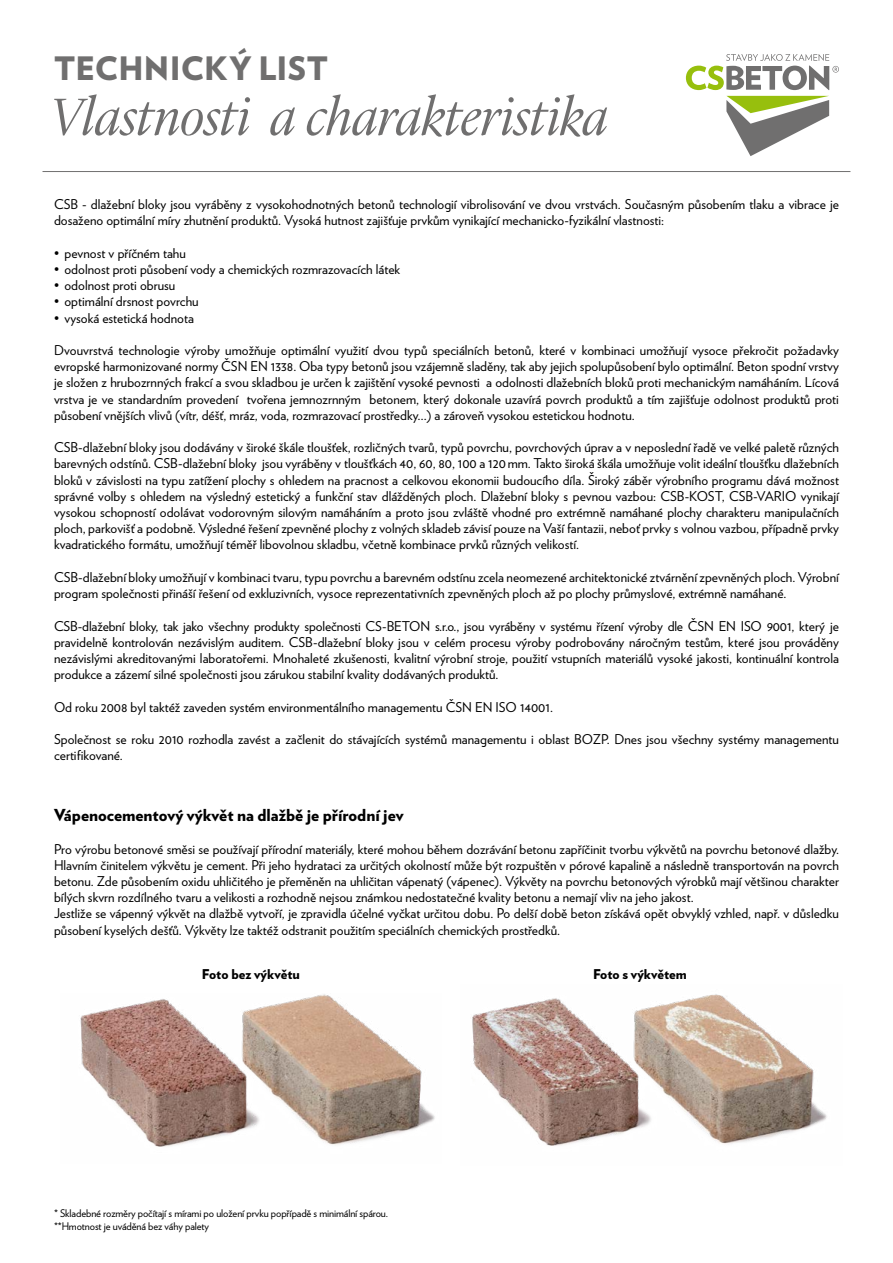
<style>
.page{position:relative;width:893px;height:1263px;background:#fff}
.page>*{position:absolute;margin:0;border:0;box-sizing:border-box;transform-origin:0 0}
.t1{font:italic 300 54.45px "Lyon Display";letter-spacing:.005em;color:#706f6f}
.t2{font:900 32.25px "Verlag";letter-spacing:.005em;color:#706f6f}
.CSB8plus{font:900 16.5px "Verlag";color:#000}
.t3{font:13.5px/16.2px "Verlag";color:#000}
.t4{font:900 13.5px "Verlag";color:#000}
.t5{font:10.5px/12.6px "Verlag";letter-spacing:-.01em;color:#000}
</style>
<div class="page">
<svg style="left:726px;top:96px;width:103px;height:60px"></svg>
<svg style="left:686px;top:54px;width:153px;height:36px"></svg>
<hr style="left:43px;top:171px;width:807px;height:1px;background:#706f6f">
<img style="left:80px;top:994px;width:355px;height:153px">
<img style="left:472px;top:994px;width:355px;height:152px">
<p class="t2" style="left:54px;top:42px;width:275px">TECHNICKÝ LIST</p>
<p class="t1" style="left:52px;top:77px;width:558px">Vlastnosti a charakteristika</p>
<p class="t3" style="left:54px;top:196px;width:786px">CSB - dlažební bloky jsou vyráběny z vysokohodnotných betonů technologií vibrolisování ve dvou vrstvách. Současným působením tlaku a vibrace je dosaženo optimální míry zhutnění produktů. Vysoká hutnost zajišťuje prvkům vynikající mechanicko-fyzikální vlastnosti:</p>
<p class="t3" style="left:54px;top:244px;width:133px">• pevnost v příčném tahu</p>
<p class="t3" style="left:54px;top:260px;width:348px">• odolnost proti působení vody a chemických rozmrazovacích látek</p>
<p class="t3" style="left:54px;top:277px;width:123px">• odolnost proti obrusu</p>
<p class="t3" style="left:54px;top:293px;width:146px">• optimální drsnost povrchu</p>
<p class="t3" style="left:54px;top:309px;width:141px">• vysoká estetická hodnota</p>
<p class="t3" style="left:54px;top:341px;width:786px;text-align:justify">Dvouvrstvá technologie výroby umožňuje optimální využití dvou typů speciálních betonů, které v kombinaci umožňují vysoce překročit požadavky evropské harmonizované normy ČSN EN 1338. Oba typy betonů jsou vzájemně sladěny, tak aby jejich spolupůsobení bylo optimální. Beton spodní vrstvy je složen z hrubozrnných frakcí a svou skladbou je určen k zajištění vysoké pevnosti a odolnosti dlažebních bloků proti mechanickým namáháním. Lícová vrstva je ve standardním provedení tvořena jemnozrnným betonem, který dokonale uzavírá povrch produktů a tím zajišťuje odolnost produktů proti působení vnějších vlivů (vítr, déšť, mráz, voda, rozmrazovací prostředky…) a zároveň vysokou estetickou hodnotu.</p>
<p class="t3" style="left:54px;top:439px;width:786px;text-align:justify">CSB-dlažební bloky jsou dodávány v široké škále tloušťek, rozličných tvarů, typů povrchu, povrchových úprav a v neposlední řadě ve velké paletě různých barevných odstínů. CSB-dlažební bloky jsou vyráběny v tloušťkách 40, 60, 80, 100 a 120 mm. Takto široká škála umožňuje volit ideální tloušťku dlažebních bloků v závislosti na typu zatížení plochy s ohledem na pracnost a celkovou ekonomii budoucího díla. Široký záběr výrobního programu dává možnost správné volby s ohledem na výsledný estetický a funkční stav dlážděných ploch. Dlažební bloky s pevnou vazbou: CSB-KOST, CSB-VARIO vynikají vysokou schopností odolávat vodorovným silovým namáháním a proto jsou zvláště vhodné pro extrémně namáhané plochy charakteru manipulačních ploch, parkovišť a podobně. Výsledné řešení zpevněné plochy z volných skladeb závisí pouze na Vaší fantazii, neboť prvky s volnou vazbou, případně prvky kvadratického formátu, umožňují téměř libovolnou skladbu, včetně kombinace prvků různých velikostí.</p>
<p class="t3" style="left:54px;top:568px;width:786px">CSB-dlažební bloky umožňují v kombinaci tvaru, typu povrchu a barevném odstínu zcela neomezené architektonické ztvárnění zpevněných ploch. Výrobní program společnosti přináší řešení od exkluzivních, vysoce reprezentativních zpevněných ploch až po plochy průmyslové, extrémně namáhané.</p>
<p class="t3" style="left:54px;top:617px;width:786px;text-align:justify">CSB-dlažební bloky, tak jako všechny produkty společnosti CS-BETON s.r.o., jsou vyráběny v systému řízení výroby dle ČSN EN ISO 9001, který je pravidelně kontrolován nezávislým auditem. CSB-dlažební bloky jsou v celém procesu výroby podrobovány náročným testům, které jsou prováděny nezávislými akreditovanými laboratořemi. Mnohaleté zkušenosti, kvalitní výrobní stroje, použití vstupních materiálů vysoké jakosti, kontinuální kontrola produkce a zázemí silné společnosti jsou zárukou stabilní kvality dodávaných produktů.</p>
<p class="t3" style="left:54px;top:698px;width:501px">Od roku 2008 byl taktéž zaveden systém environmentálního managementu ČSN EN ISO 14001.</p>
<p class="t3" style="left:54px;top:730px;width:786px">Společnost se roku 2010 rozhodla zavést a začlenit do stávajících systémů managementu i oblast BOZP. Dnes jsou všechny systémy managementu certifikované.</p>
<p class="CSB8plus" style="left:54px;top:802px;width:351px">Vápenocementový výkvět na dlažbě je přírodní jev</p>
<p class="t3" style="left:54px;top:840px;width:786px;text-align:justify">Pro výrobu betonové směsi se používají přírodní materiály, které mohou během dozrávání betonu zapříčinit tvorbu výkvětů na povrchu betonové dlažby.<br>Hlavním činitelem výkvětu je cement. Při jeho hydrataci za určitých okolností může být rozpuštěn v pórové kapalině a následně transportován na povrch betonu. Zde působením oxidu uhličitého je přeměněn na uhličitan vápenatý (vápenec). Výkvěty na povrchu betonových výrobků mají většinou charakter bílých skvrn rozdílného tvaru a velikosti a rozhodně nejsou známkou nedostatečné kvality betonu a nemají vliv na jeho jakost.</p>
<p class="t3" style="left:54px;top:905px;width:786px">Jestliže se vápenný výkvět na dlažbě vytvoří, je zpravidla účelné vyčkat určitou dobu. Po delší době beton získává opět obvyklý vzhled, např. v důsledku působení kyselých dešťů. Výkvěty lze taktéž odstranit použitím speciálních chemických prostředků.</p>
<p class="t4" style="left:202px;top:962px;width:99px">Foto bez výkvětu</p>
<p class="t4" style="left:593px;top:962px;width:95px">Foto s výkvětem</p>
<p class="t5" style="left:54px;top:1207px;width:336px">* Skladebné rozměry počítají s mírami po uložení prvku popřípadě s minimální spárou. **Hmotnost je uváděná bez váhy palety</p>
</div>
